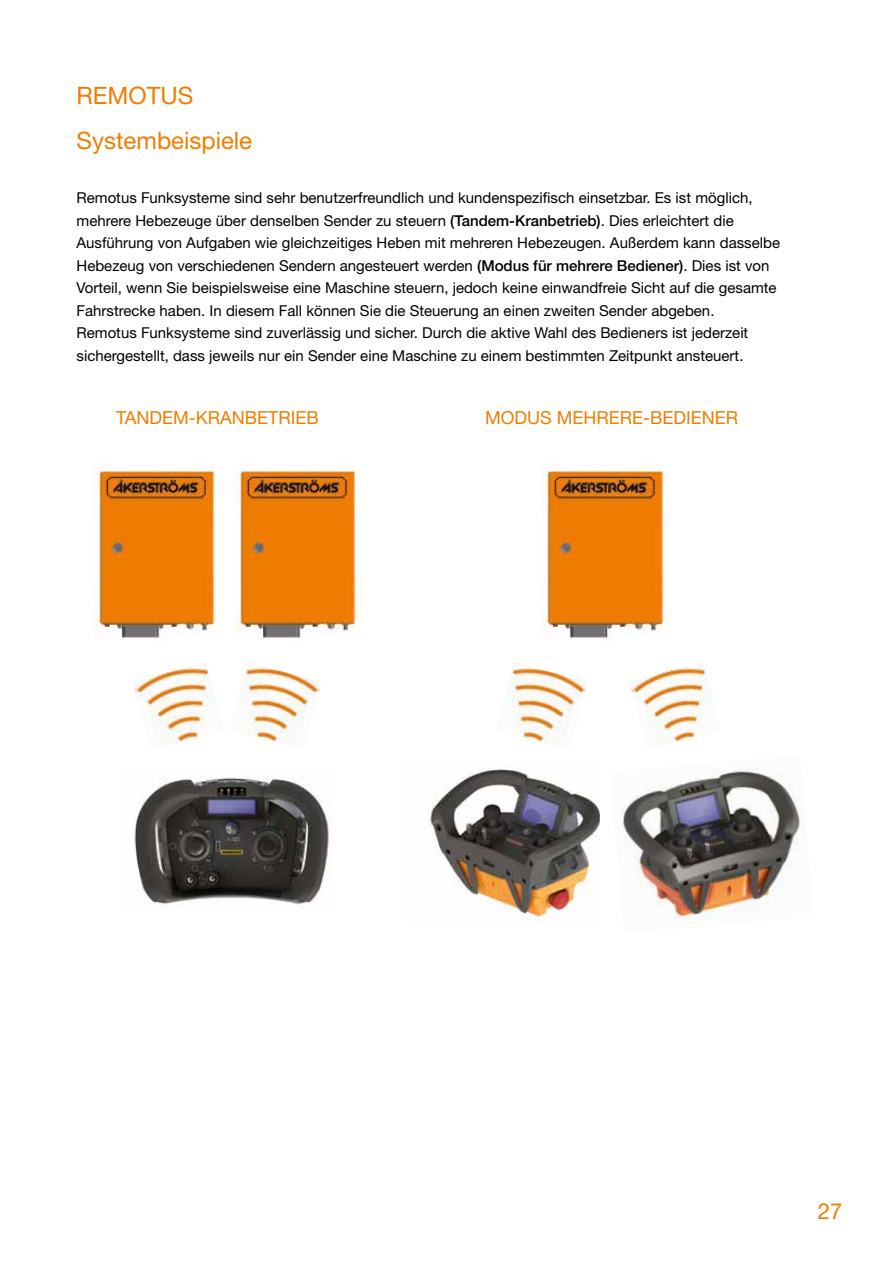
<style>
.page{position:relative;width:893px;height:1263px;background:#fff}
.page>*{position:absolute;margin:0;border:0;box-sizing:border-box;transform-origin:0 0}
.t1{font:24px/45px "Helvetica Neue";color:#ef7d00}
.t2{font:22.2px "Helvetica Neue";color:#ef7d00}
.t3{font:18px "Helvetica Neue";color:#ef7d00}
.t4{font:15px/22.5px "Helvetica Neue";color:#000}
.s1{font-family:"Helvetica Neue CE";font-weight:500}
</style>
<div class="page">
<img style="left:427px;top:769px;width:173px;height:153px">
<img style="left:542px;top:463px;width:122px;height:178px">
<img style="left:622px;top:769px;width:182px;height:152px">
<img style="left:631px;top:662px;width:80px;height:82px">
<img style="left:505px;top:663px;width:81px;height:81px">
<img style="left:134px;top:777px;width:197px;height:131px">
<img style="left:234px;top:463px;width:122px;height:178px">
<img style="left:93px;top:463px;width:122px;height:178px">
<img style="left:134px;top:662px;width:81px;height:82px">
<img style="left:239px;top:663px;width:81px;height:81px">
<h1 class="t1" style="left:77px;top:73px;width:177px">REMOTUS<br>Systembeispiele</h1>
<p class="t4" style="left:77px;top:186px;width:705px">Remotus Funksysteme sind sehr benutzerfreundlich und kundenspezifisch einsetzbar. Es ist möglich, mehrere Hebezeuge über denselben Sender zu steuern <span class="s1">(Tandem-Kranbetrieb)</span>. Dies erleichtert die Ausführung von Aufgaben wie gleichzeitiges Heben mit mehreren Hebezeugen. Außerdem kann dasselbe Hebezeug von verschiedenen Sendern angesteuert werden <span class="s1">(Modus für mehrere Bediener)</span>. Dies ist von Vorteil, wenn Sie beispielsweise eine Maschine steuern, jedoch keine einwandfreie Sicht auf die gesamte Fahrstrecke haben. In diesem Fall können Sie die Steuerung an einen zweiten Sender abgeben.<br>Remotus Funksysteme sind zuverlässig und sicher. Durch die aktive Wahl des Bedieners ist jederzeit sichergestellt, dass jeweils nur ein Sender eine Maschine zu einem bestimmten Zeitpunkt ansteuert.</p>
<p class="t3" style="left:116px;top:407px;width:204px">TANDEM-KRANBETRIEB</p>
<p class="t3" style="left:485px;top:407px;width:255px">MODUS MEHRERE-BEDIENER</p>
<h2 class="t2" style="left:818px;top:1198px;width:26px">27</h2>
</div>
